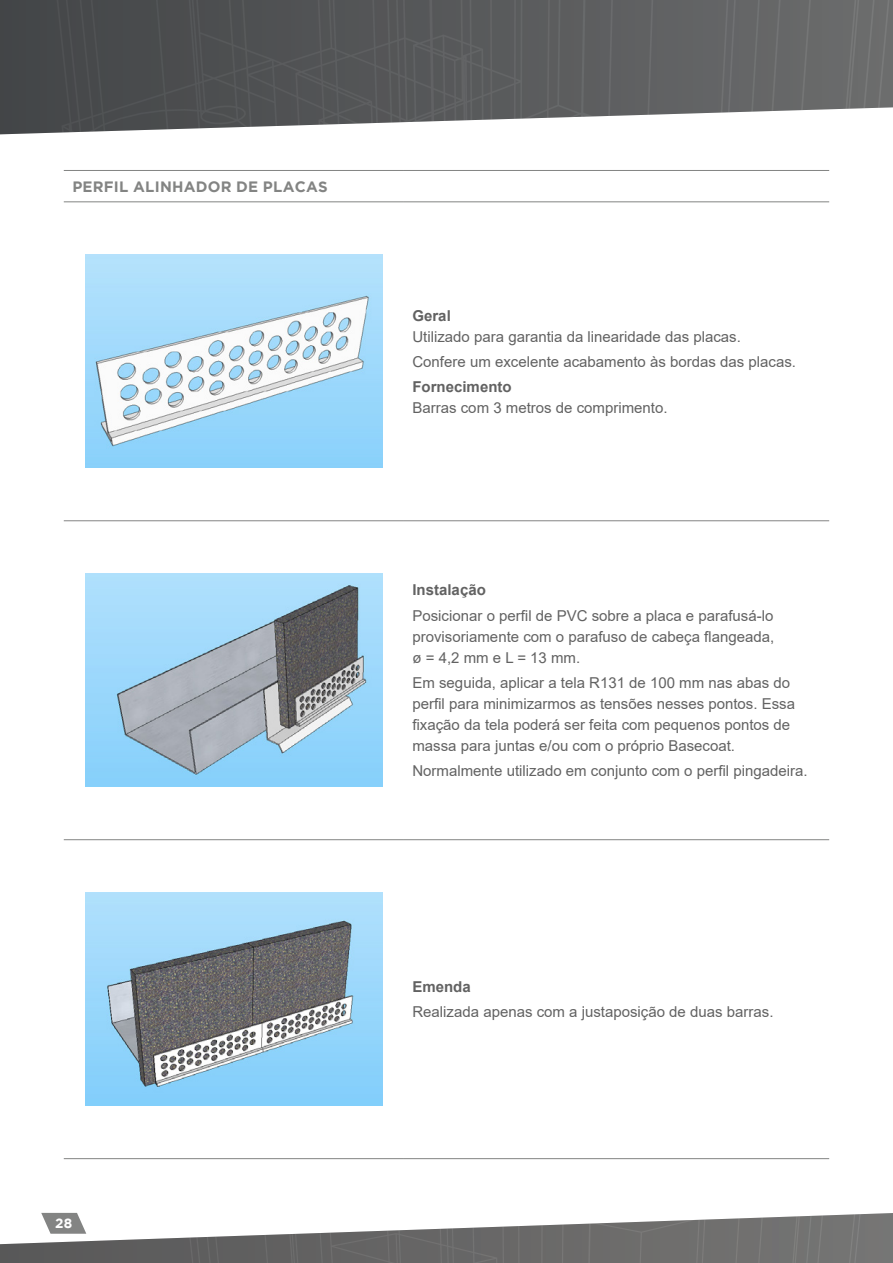
<style>
.page{position:relative;width:893px;height:1263px;background:#fff}
.page>*{position:absolute;margin:0;border:0;box-sizing:border-box;transform-origin:0 0}
.txt{font:15px/21px "Arial";color:#626262;text-align:justify}
.txt-2{font:700 15px "Arial";color:#626262}
.subsub{font:700 15px "Gotham";letter-spacing:.015em;color:#838483}
.t1{font:700 13.5px "Gotham";color:#fff}
</style>
<div class="page">
<svg style="left:0;top:1212px;width:893px;height:51px"></svg>
<svg style="left:0;top:0;width:893px;height:135px;background:#686a6b"></svg>
<hr style="left:404px;top:201px;width:425px;height:1px;background:#838483">
<hr style="left:404px;top:520px;width:425px;height:1px;background:#838483">
<hr style="left:404px;top:839px;width:425px;height:1px;background:#838483">
<hr style="left:404px;top:1158px;width:425px;height:1px;background:#838483">
<hr style="left:64px;top:170px;width:340px;height:1px;background:#838483">
<hr style="left:404px;top:170px;width:425px;height:1px;background:#838483">
<hr style="left:64px;top:201px;width:340px;height:1px;background:#838483">
<hr style="left:64px;top:520px;width:340px;height:1px;background:#838483">
<hr style="left:64px;top:839px;width:340px;height:1px;background:#838483">
<hr style="left:64px;top:1158px;width:340px;height:1px;background:#838483">
<img style="left:85px;top:255px;width:298px;height:213px">
<img style="left:85px;top:574px;width:298px;height:212px">
<img style="left:85px;top:893px;width:298px;height:212px">
<p class="subsub" style="left:72px;top:178px;width:257px">PERFIL ALINHADOR DE PLACAS</p>
<p class="t1" style="left:55px;top:1215px;width:18px">28</p>
<p class="txt-2" style="left:412px;top:305px;width:40px">Geral</p>
<p class="txt" style="left:412px;top:326px;width:330px">Utilizado para garantia da linearidade das placas.</p>
<p class="txt" style="left:412px;top:351px;width:385px">Confere um excelente acabamento às bordas das placas.</p>
<p class="txt-2" style="left:412px;top:376px;width:101px">Fornecimento</p>
<p class="txt" style="left:412px;top:397px;width:257px">Barras com 3 metros de comprimento.</p>
<p class="txt-2" style="left:412px;top:579px;width:75px">Instalação</p>
<p class="txt" style="left:412px;top:605px;width:363px">Posicionar o perfil de PVC sobre a placa e parafusá-lo provisoriamente com o parafuso de cabeça flangeada, ø=4,2mmeL=13mm.</p>
<p class="txt" style="left:412px;top:672px;width:384px;text-align:left">Em seguida, aplicar a tela R131 de 100 mm nas abas do perfil para minimizarmos as tensões nesses pontos. Essa fixação da tela poderá ser feita com pequenos pontos de massa para juntas e/ou com o próprio Basecoat.</p>
<p class="txt" style="left:412px;top:760px;width:397px">Normalmente utilizado em conjunto com o perfil pingadeira.</p>
<p class="txt-2" style="left:412px;top:976px;width:60px">Emenda</p>
<p class="txt" style="left:412px;top:1001px;width:363px">Realizada apenas com a justaposição de duas barras.</p>
</div>
